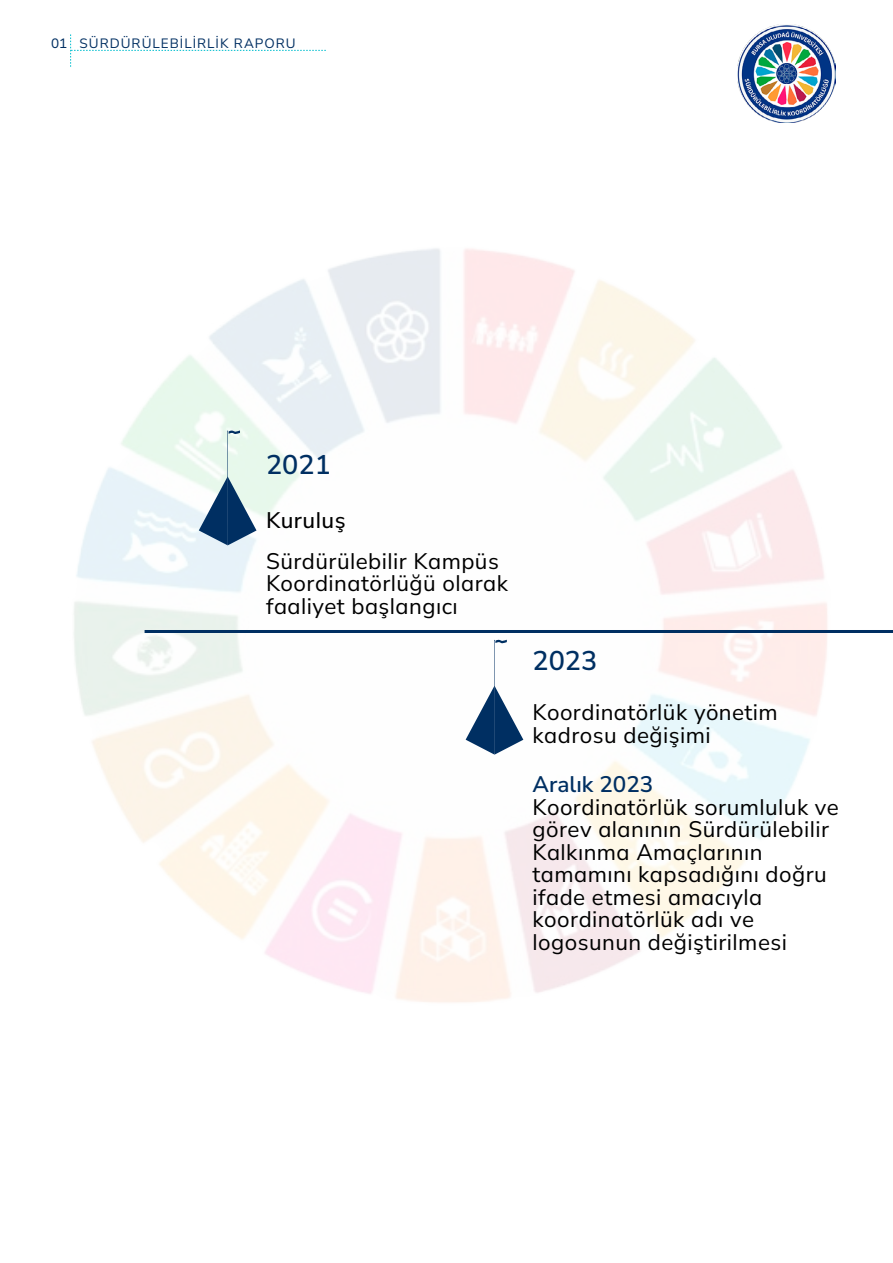
<style>
.page{position:relative;width:893px;height:1263px;background:#fff}
.page>*{position:absolute;margin:0;border:0;box-sizing:border-box;transform-origin:0 0}
.t1{font:200 27px "Nunito Sans 12 pt";color:#002f62}
.t2{font:200 22.5px/22.5px "Nunito Sans 12 pt";letter-spacing:.02em;color:#000}
.t3{font:200 22.5px "Nunito Sans 12 pt";color:#002f62}
.t4{font:200 13.5px "Nunito Sans 12 pt";letter-spacing:.075em;color:#002f62}
</style>
<div class="page">
<img style="left:737px;top:24px;width:98px;height:98px">
<svg style="left:70px;top:34px;width:256px;height:33px"></svg>
<hr style="left:145px;top:630px;width:748px;height:3px;background:#002f62">
<svg style="left:199px;top:430px;width:57px;height:115px"></svg>
<svg style="left:466px;top:640px;width:57px;height:115px"></svg>
<p class="t4" style="left:51px;top:34px;width:18px">01</p>
<p class="t4" style="left:80px;top:34px;width:218px">SÜRDÜRÜLEBİLİRLİK RAPORU</p>
<p class="t1" style="left:266px;top:446px;width:66px">2021</p>
<p class="t2" style="left:266px;top:498px;width:234px;line-height:41.2px">Kuruluş<br>Sürdürülebilir Kampüs</p>
<p class="t2" style="left:266px;top:572px;width:243px">Koordinatörlüğü olarak faaliyet başlangıcı</p>
<p class="t1" style="left:532px;top:642px;width:66px">2023</p>
<p class="t2" style="left:532px;top:700px;width:247px">Koordinatörlük yönetim kadrosu değişimi</p>
<p class="t3" style="left:532px;top:769px;width:122px">Aralık 2023</p>
<p class="t2" style="left:532px;top:795px;width:308px">Koordinatörlük sorumluluk ve görev alanının Sürdürülebilir<br>Kalkınma Amaçlarının tamamını kapsadığını doğru ifade etmesi amacıyla koordinatörlük adı ve logosunun değiştirilmesi</p>
</div>
